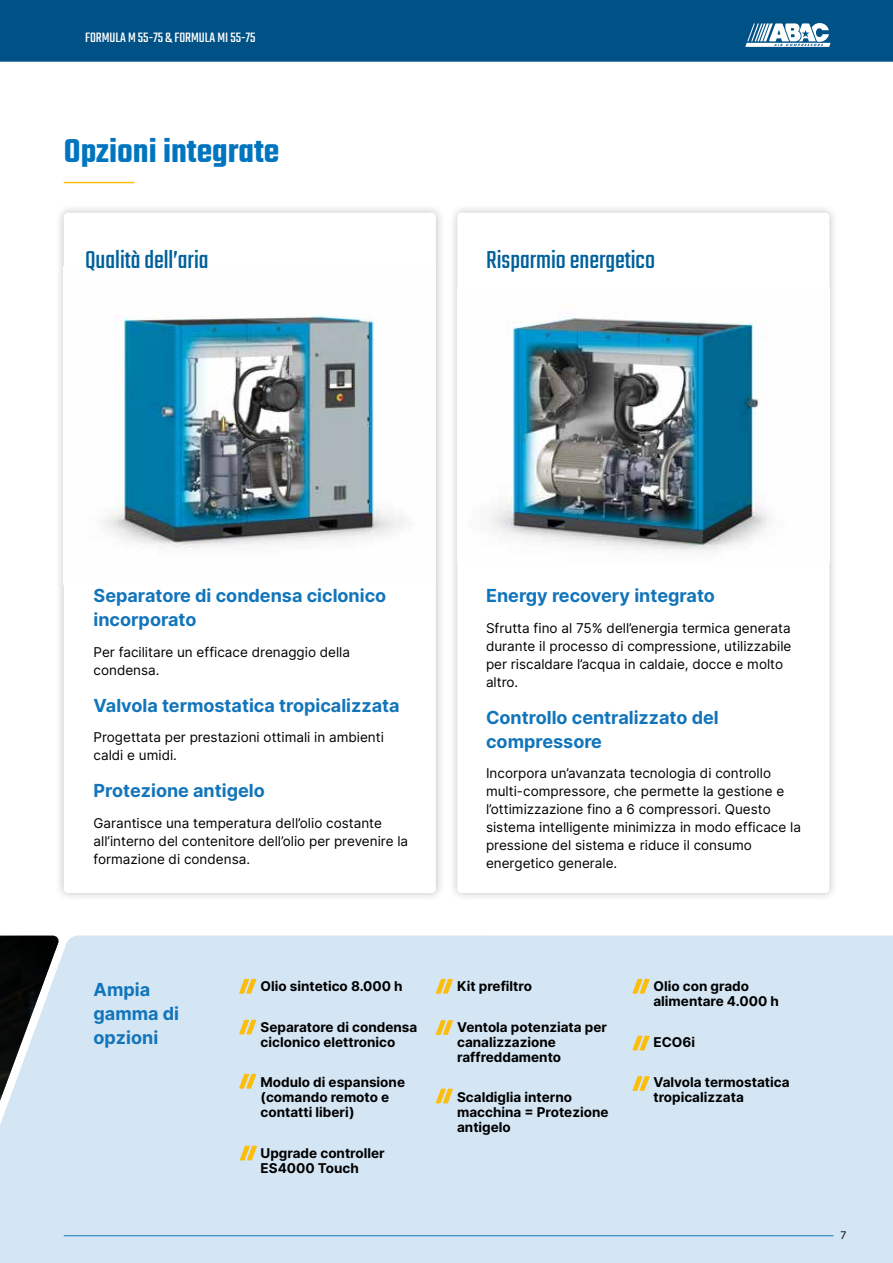
<style>
.page{position:relative;width:893px;height:1263px;background:#fff}
.page>*{position:absolute;margin:0;border:0;box-sizing:border-box;transform-origin:0 0}
.t1{font:600 36px "Teko";color:#0075bf}
.t2{font:27px "Teko";color:#00609c}
.t3{font:700 18px/24px "Inter";color:#1275bb}
.t4{font:15px "Teko";color:#fff}
.t5{font:13.5px/18px "Inter";color:#000}
.t6{font:700 13.5px/15px "Inter";color:#000}
.t7{font:10.5px "Inter";color:#000}
</style>
<div class="page">
<div style="left:0;top:0;width:893px;height:62px;background:#005286"></div>
<svg style="left:745px;top:21px;width:85px;height:26px"></svg>
<div style="left:60px;top:935px;width:833px;height:328px;background:#d4e5f3"></div>
<hr style="left:64px;top:182px;width:70px;height:1px;background:#fcbe0e">
<svg style="left:239px;top:979px;width:17px;height:15px"></svg>
<svg style="left:436px;top:979px;width:17px;height:15px"></svg>
<svg style="left:632px;top:979px;width:18px;height:15px"></svg>
<svg style="left:632px;top:1036px;width:18px;height:14px"></svg>
<svg style="left:436px;top:1020px;width:17px;height:15px"></svg>
<svg style="left:436px;top:1089px;width:17px;height:14px"></svg>
<svg style="left:632px;top:1076px;width:18px;height:15px"></svg>
<svg style="left:239px;top:1074px;width:17px;height:15px"></svg>
<svg style="left:239px;top:1020px;width:17px;height:14px"></svg>
<svg style="left:240px;top:1146px;width:17px;height:14px"></svg>
<svg style="left:0;top:935px;width:60px;height:328px;background:#9fabb4"></svg>
<div style="left:55px;top:204px;width:390px;height:698px;background:#000;opacity:.25"></div>
<div style="left:64px;top:213px;width:372px;height:680px;background:#fff;border-radius:4px"></div>
<div style="left:448px;top:204px;width:391px;height:698px;background:#000;opacity:.25"></div>
<div style="left:457px;top:213px;width:372px;height:680px;background:#fff;border-radius:4px"></div>
<img style="left:105px;top:315px;width:301px;height:234px">
<img style="left:490px;top:313px;width:281px;height:238px">
<hr style="left:64px;top:1235px;width:769px;height:1px;background:#1275bb">
<p class="t4" style="left:85px;top:29px;width:172px">FORMULA M 55-75 &amp; FORMULA MI 55-75</p>
<h1 class="t1" style="left:64px;top:129px;width:217px">Opzioni integrate</h1>
<h2 class="t2" style="left:85px;top:244px;width:125px">Qualità dell’aria</h2>
<h2 class="t2" style="left:486px;top:244px;width:171px">Risparmio energetico</h2>
<h3 class="t3" style="left:94px;top:583px;width:294px">Separatore di condensa ciclonico incorporato</h3>
<p class="t5" style="left:94px;top:643px;width:258px">Per facilitare un efficace drenaggio della condensa.</p>
<h3 class="t3" style="left:94px;top:693px;width:308px">Valvola termostatica tropicalizzata</h3>
<p class="t5" style="left:94px;top:728px;width:292px">Progettata per prestazioni ottimali in ambienti caldi e umidi.</p>
<h3 class="t3" style="left:94px;top:778px;width:173px">Protezione antigelo</h3>
<p class="t5" style="left:94px;top:814px;width:316px">Garantisce una temperatura dell’olio costante all’interno del contenitore dell’olio per prevenire la formazione di condensa.</p>
<h3 class="t3" style="left:486px;top:583px;width:230px">Energy recovery integrato</h3>
<p class="t5" style="left:486px;top:619px;width:307px">Sfrutta fino al 75% dell’energia termica generata durante il processo di compressione, utilizzabile per riscaldare l’acqua in caldaie, docce e molto altro.</p>
<h3 class="t3" style="left:486px;top:705px;width:234px">Controllo centralizzato del compressore</h3>
<p class="t5" style="left:486px;top:764px;width:316px">Incorpora un’avanzata tecnologia di controllo multi-compressore, che permette la gestione e l’ottimizzazione fino a 6 compressori. Questo sistema intelligente minimizza in modo efficace la pressione del sistema e riduce il consumo energetico generale.</p>
<h3 class="t3" style="left:94px;top:976px;width:87px">Ampia gamma di opzioni</h3>
<p class="t6" style="left:261px;top:978px;width:144px">Olio sintetico 8.000 h</p>
<p class="t6" style="left:261px;top:1019px;width:158px">Separatore di condensa ciclonico elettronico</p>
<p class="t6" style="left:261px;top:1074px;width:146px">Modulo di espansione (comando remoto e contatti liberi)</p>
<p class="t6" style="left:261px;top:1145px;width:126px">Upgrade controller<br>ES4000 Touch</p>
<p class="t6" style="left:457px;top:978px;width:76px">Kit prefiltro</p>
<p class="t6" style="left:457px;top:1019px;width:151px">Ventola potenziata per canalizzazione raffreddamento</p>
<p class="t6" style="left:457px;top:1089px;width:153px">Scaldiglia interno macchina = Protezione antigelo</p>
<p class="t6" style="left:653px;top:978px;width:127px">Olio con grado alimentare 4.000 h</p>
<p class="t6" style="left:653px;top:1034px;width:43px">ECO6i</p>
<p class="t6" style="left:653px;top:1074px;width:138px">Valvola termostatica tropicalizzata</p>
<p class="t7" style="left:840px;top:1228px;width:7px">7</p>
</div>
